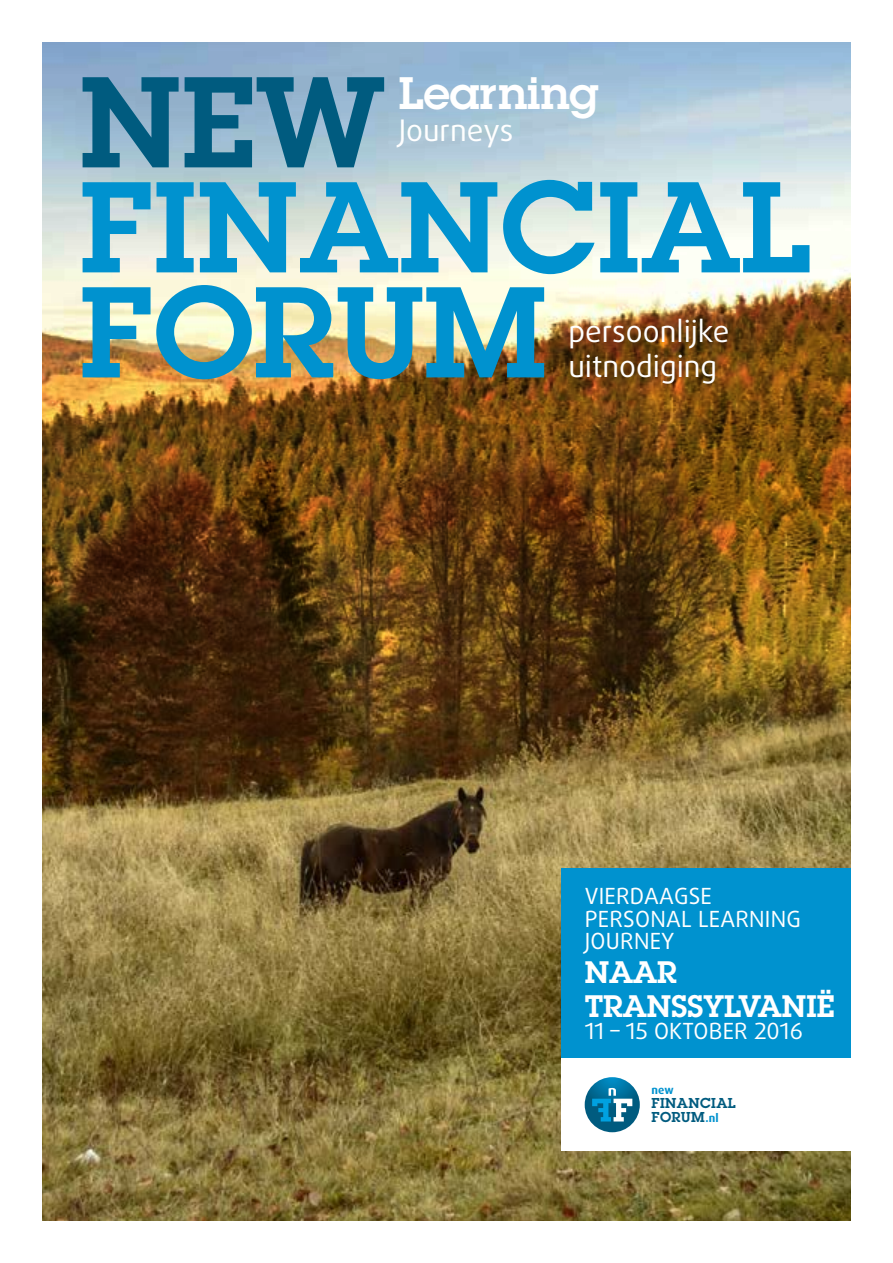
<style>
.page{position:relative;width:893px;height:1263px;background:#fff}
.page>*{position:absolute;margin:0;border:0;box-sizing:border-box;transform-origin:0 0}
.t1{font:600 126.3px/105px "Lubalin Graph Std";color:#0092cf}
.t2{font:600 126.3px "Lubalin Graph Std";color:#005b7f}
.t3{font:600 44.55px "Lubalin Graph Std";color:#fff}
.t4{font:600 30.45px/33.8px "Lubalin Graph Std";color:#fff}
.t5{font:29.7px/35.7px "Daxline Pro";color:#fff}
.t6{font:22.35px/22.5px "Daxline Pro";letter-spacing:.01em;color:#fff}
.t7{font:600 14.1px/14.1px "Lubalin Graph Std";letter-spacing:.025em;color:#005b7f}
.t8{font:700 11.55px "Dax";color:#0092cf}
.s1{font-family:"Dax";font-weight:700;font-size:11.55px;color:#0092cf}
</style>
<div class="page">
<img style="left:43px;top:43px;width:807px;height:1177px">
<div style="left:561px;top:868px;width:289px;height:190px;background:#0092cf"></div>
<div style="left:561px;top:1058px;width:289px;height:93px;background:#fff"></div>
<svg style="left:585px;top:1077px;width:55px;height:55px"></svg>
<svg style="left:592px;top:1088px;width:40px;height:33px"></svg>
<h1 class="t2" style="left:80px;top:39px;width:308px">NEW</h1>
<h1 class="t1" style="left:80px;top:173px;width:733px">FINANCIAL<br>FORUM</h1>
<h2 class="t3" style="left:399px;top:64px;width:202px">Learning</h2>
<h3 class="t5" style="left:399px;top:113px;width:116px">Journeys</h3>
<h3 class="t5" style="left:568px;top:313px;width:163px">persoonlijke uitnodiging</h3>
<p class="t6" style="left:585px;top:885px;width:218px">VIERDAAGSE<br>PERSONAL LEARNING<br>JOURNEY</p>
<h3 class="t4" style="left:585px;top:955px;width:251px">NAAR<br>TRANSSYLVANIË</h3>
<p class="t6" style="left:585px;top:1020px;width:220px">11 – 15 OKTOBER 2016</p>
<p class="t8" style="left:651px;top:1083px;width:24px">new</p>
<p class="t7" style="left:651px;top:1095px;width:86px">FINANCIAL<br>FORUM<span class="s1">.nl</span></p>
</div>
